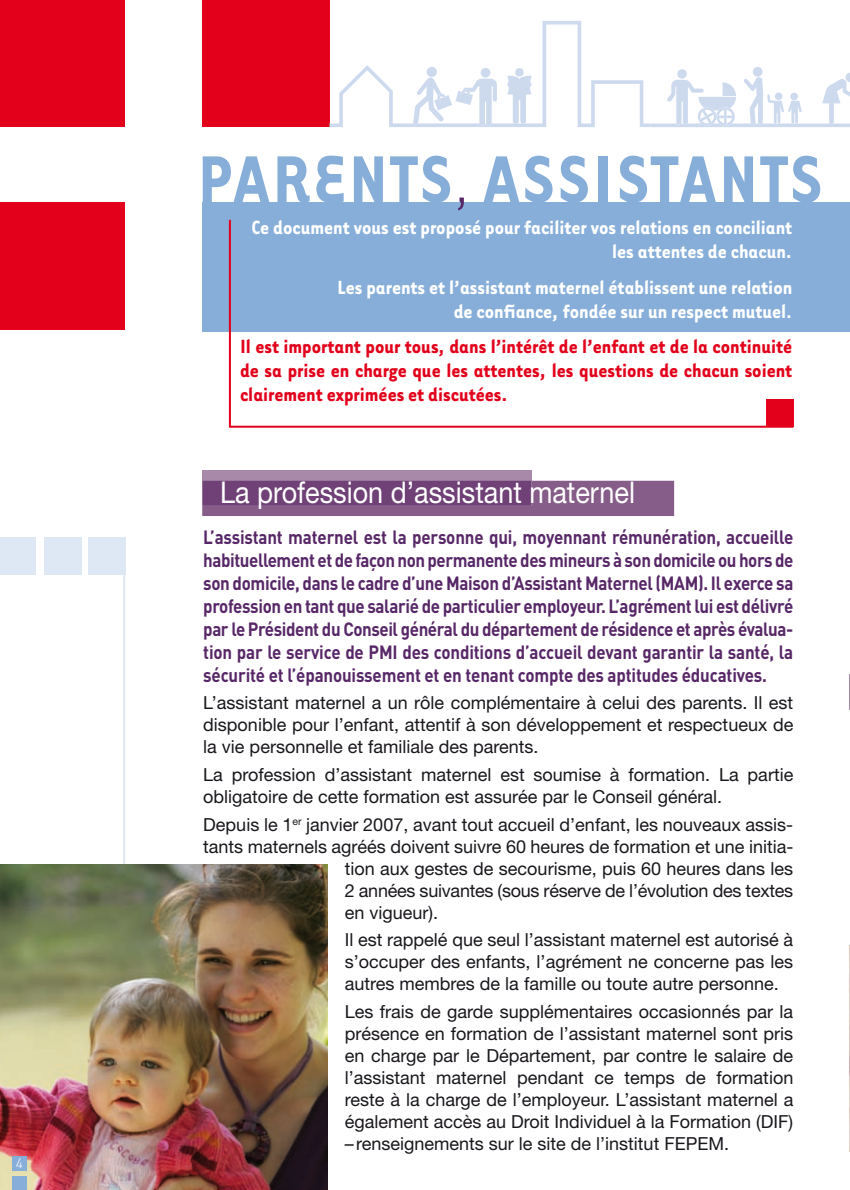
<style>
.page{position:relative;width:850px;height:1190px;background:#fff}
.page>*{position:absolute;margin:0;border:0;box-sizing:border-box;transform-origin:0 0}
.t1{font:700 76px "Tarzana Narrow";letter-spacing:.045em;color:#86aed8}
.t2{font:30px "Helvetica Neue";color:#fff;scale:.9 1}
.t3{font:700 22px/24px "Tarzana Narrow";color:#fff;text-align:right}
.t4{font:700 22px/24px "Tarzana Narrow";color:#e2001a;text-align:justify}
.t5{font:700 19px/23px "DIN";letter-spacing:-.01em;color:#572767;text-align:justify;scale:.89 1}
.t6{font:18px/22px "Helvetica Neue";color:#1a171c;text-align:justify}
.t7{font:300 14px "DIN";color:#fff}
.s1{font-weight:400;font-size:52px;color:#572767}
.s2{font-size:21px}
</style>
<div class="page">
<hr style="left:123px;top:537px;width:2px;height:427px;background:#dee7f4">
<div style="left:0;top:537px;width:36px;height:37px;background:#dee7f4"></div>
<div style="left:44px;top:537px;width:38px;height:37px;background:#dee7f4"></div>
<div style="left:88px;top:537px;width:38px;height:37px;background:#dee7f4"></div>
<div style="left:0;top:0;width:125px;height:127px;background:#e2001a"></div>
<div style="left:0;top:203px;width:125px;height:127px;background:#e2001a"></div>
<div style="left:202px;top:0;width:127px;height:127px;background:#e2001a"></div>
<div style="left:202px;top:202px;width:646px;height:130px;background:#86aed8"></div>
<hr style="left:848px;top:202px;width:1px;height:130px;background:#86aed8">
<img style="left:0;top:864px;width:328px;height:325px">
<svg style="left:329px;top:21px;width:520px;height:106px"></svg>
<div style="left:12px;top:1176px;width:14px;height:13px;background:#86aed8"></div>
<div style="left:12px;top:1156px;width:14px;height:15px;background:#86aed8"></div>
<div style="left:202px;top:470px;width:329px;height:11px;background:#a889a9"></div>
<div style="left:202px;top:481px;width:472px;height:35px;background:#865d89"></div>
<div style="left:202px;top:481px;width:329px;height:25px;background:#6f4176"></div>
<svg style="left:228px;top:219px;width:566px;height:209px"></svg>
<div style="left:766px;top:399px;width:27px;height:27px;background:#e2001a"></div>
<hr style="left:848px;top:674px;width:1px;height:36px;background:#a889a9">
<p class="t7" style="left:16px;top:1154px;width:9px">4</p>
<h1 class="t1" style="left:198px;top:131px;width:625px">PARENTS<span class="s1">,</span> ASSISTANTS</h1>
<p class="t3" style="left:251px;top:215px;width:542px">Ce document vous est proposé pour faciliter vos relations en conciliant les attentes de chacun.</p>
<p class="t3" style="left:337px;top:274px;width:456px">Les parents et l’assistant maternel établissent une relation de confiance, fondée sur un respect mutuel<span class="s2">.</span></p>
<p class="t4" style="left:240px;top:333px;width:553px">Il est important pour tous, dans l’intérêt de l’enfant et de la continuité de sa prise en charge que les attentes, les questions de chacun soient clairement exprimées et discutées.</p>
<h2 class="t2" style="left:220px;top:474px;width:462px">La profession d’assistant maternel</h2>
<p class="t5" style="left:203px;top:524px;width:664px">L’assistant maternel est la personne qui, moyennant rémunération, accueille habituellement et de façon non permanente des mineurs à son domicile ou hors de son domicile, dans le cadre d’une Maison d’Assistant Maternel (MAM). Il exerce sa profession en tant que salarié de particulier employeur. L’agrément lui est délivré par le Président du Conseil général du département de résidence et après évalua&shy;tion par le service de PMI des conditions d’accueil devant garantir la santé, la sécurité et l’épanouissement et en tenant compte des aptitudes éducatives.</p>
<p class="t6" style="left:203px;top:691px;width:591px">L’assistant maternel a un rôle complémentaire à celui des parents. Il est disponible pour l’enfant, attentif à son développement et respectueux de la vie personnelle et familiale des parents.</p>
<p class="t6" style="left:203px;top:763px;width:591px">La profession d’assistant maternel est soumise à formation. La partie obligatoire de cette formation est assurée par le Conseil général.</p>
<p class="t6" style="left:203px;top:813px;width:591px">Depuis le 1<sup>er</sup> janvier 2007, avant tout accueil d’enfant, les nouveaux assis-</p>
<p class="t6" style="left:203px;top:835px;width:591px">tants maternels agréés doivent suivre 60 heures de formation et une initia-</p>
<p class="t6" style="left:345px;top:857px;width:450px">tion aux gestes de secourisme, puis 60 heures dans les</p>
<p class="t6" style="left:345px;top:879px;width:450px">2 années suivantes (sous réserve de l’évolution des textes</p>
<p class="t6" style="left:345px;top:901px;width:95px">en vigueur).</p>
<p class="t6" style="left:345px;top:928px;width:450px">Il est rappelé que seul l’assistant maternel est autorisé à s’occuper des enfants, l’agrément ne concerne pas les autres membres de la famille ou toute autre personne.</p>
<p class="t6" style="left:345px;top:1000px;width:450px">Les frais de garde supplémentaires occasionnés par la présence en formation de l’assistant maternel sont pris en charge par le Département, par contre le salaire de l’assistant maternel pendant ce temps de formation reste à la charge de l’employeur. L’assistant maternel a également accès au Droit Individuel à la Formation (DIF)</p>
<p class="t6" style="left:345px;top:1132px;width:386px">– renseignements sur le site de l’institut FEPEM.</p>
</div>
